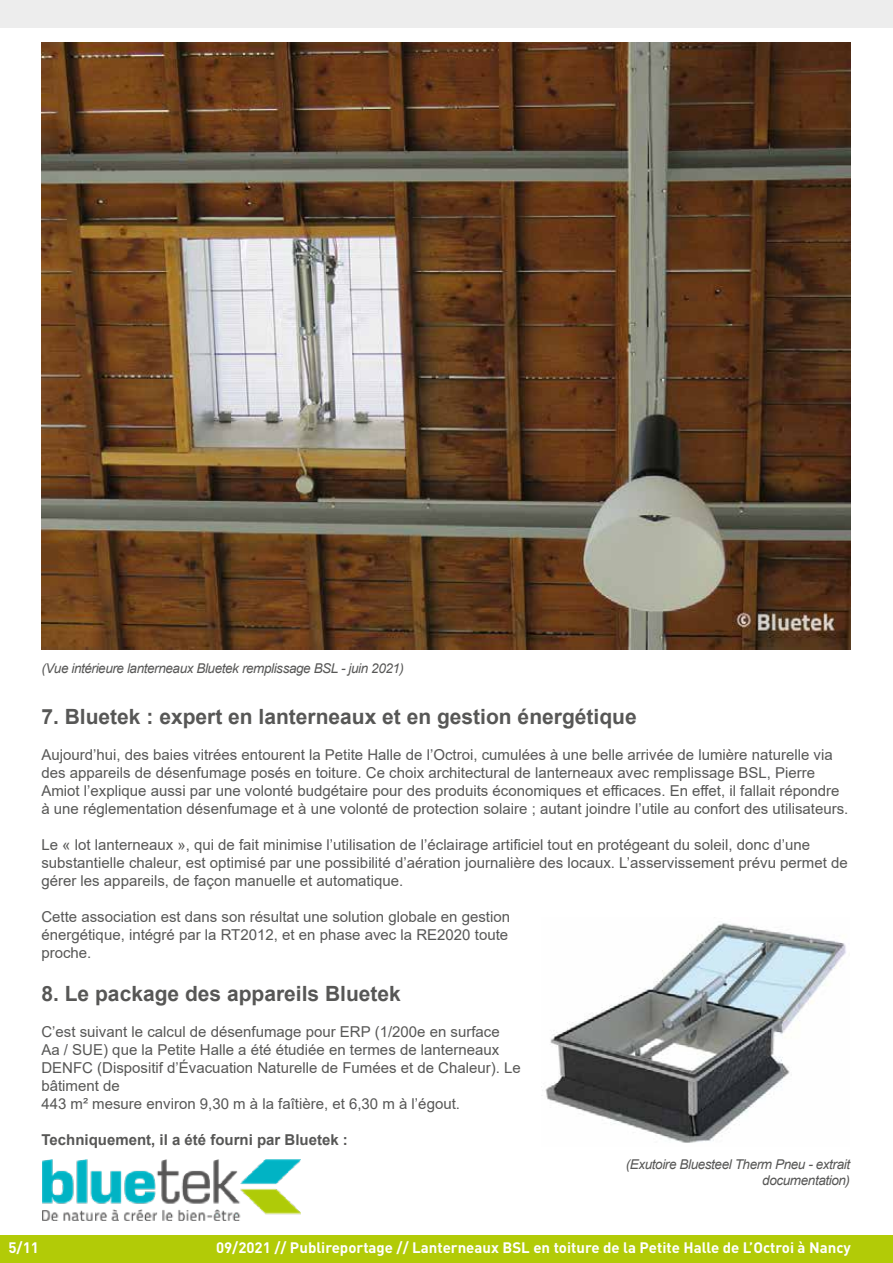
<style>
.page{position:relative;width:893px;height:1263px;background:#fff}
.page>*{position:absolute;margin:0;border:0;box-sizing:border-box;transform-origin:0 0}
.t1{font:700 21px "Arial";color:#575756}
.t2{font:15px/18px "Arial";color:#575756}
.t3{font:700 15px "DIN Pro";color:#fff}
.t4{font:700 15px "Arial";color:#575756}
.t5{font:italic 13.5px/16.2px "Arial";letter-spacing:-.03em;color:#575756;text-align:right}
</style>
<div class="page">
<div style="left:0;top:0;width:893px;height:28px;background:#ededed"></div>
<div style="left:0;top:1235px;width:893px;height:28px;background:#b2cb07"></div>
<img style="left:43px;top:1159px;width:257px;height:61px">
<img style="left:41px;top:43px;width:809px;height:607px">
<img style="left:541px;top:923px;width:305px;height:220px">
<p class="t5" style="left:41px;top:661px;width:364px">(Vue intérieure lanterneaux Bluetek remplissage BSL - juin 2021)</p>
<h1 class="t1" style="left:41px;top:702px;width:597px">7. Bluetek : expert en lanterneaux et en gestion énergétique</h1>
<p class="t2" style="left:41px;top:745px;width:808px">Aujourd’hui, des baies vitrées entourent la Petite Halle de l’Octroi, cumulées à une belle arrivée de lumière naturelle via des appareils de désenfumage posés en toiture. Ce choix architectural de lanterneaux avec remplissage BSL, Pierre Amiot l’explique aussi par une volonté budgétaire pour des produits économiques et efficaces. En effet, il fallait répondre à une réglementation désenfumage et à une volonté de protection solaire ; autant joindre l’utile au confort des utilisateurs.</p>
<p class="t2" style="left:41px;top:835px;width:808px">Le « lot lanterneaux », qui de fait minimise l’utilisation de l’éclairage artificiel tout en protégeant du soleil, donc d’une substantielle chaleur, est optimisé par une possibilité d’aération journalière des locaux. L’asservissement prévu permet de gérer les appareils, de façon manuelle et automatique.</p>
<p class="t2" style="left:41px;top:907px;width:470px">Cette association est dans son résultat une solution globale en gestion énergétique, intégré par la RT2012, et en phase avec la RE2020 toute proche.</p>
<h1 class="t1" style="left:41px;top:979px;width:361px">8. Le package des appareils Bluetek</h1>
<p class="t2" style="left:41px;top:1023px;width:481px">C’est suivant le calcul de désenfumage pour ERP (1/200e en surface Aa / SUE) que la Petite Halle a été étudiée en termes de lanterneaux DENFC (Dispositif d’Évacuation Naturelle de Fumées et de Chaleur). Le bâtiment de<br>443 m² mesure environ 9,30 m à la faîtière, et 6,30 m à l’égout.</p>
<p class="t4" style="left:41px;top:1129px;width:308px">Techniquement, il a été fourni par Bluetek :</p>
<p class="t5" style="left:626px;top:1156px;width:226px">(Exutoire Bluesteel Therm Pneu - extrait documentation)</p>
<p class="t3" style="left:9px;top:1237px;width:32px">5/11</p>
<p class="t3" style="left:216px;top:1237px;width:636px">09/2021 // Publireportage // Lanterneaux BSL en toiture de la Petite Halle de L’Octroi à Nancy</p>
</div>
